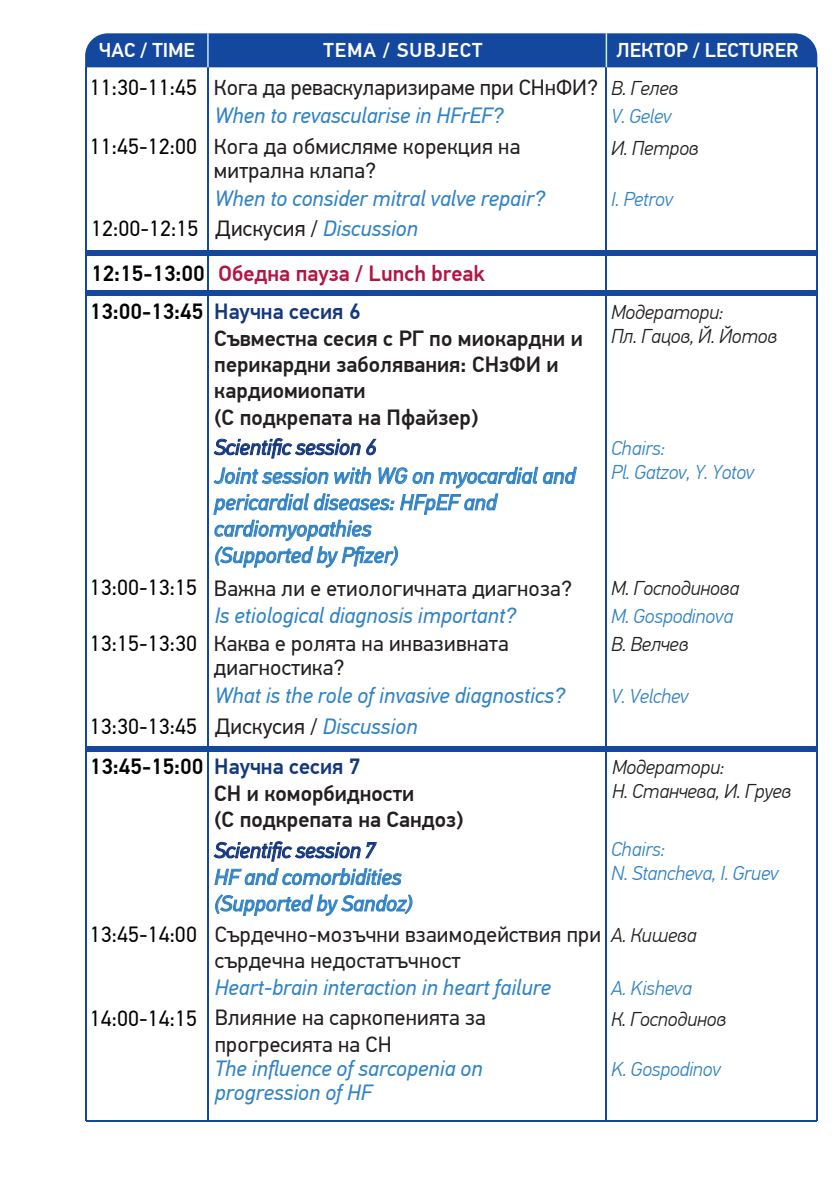
<style>
.page{position:relative;width:840px;height:1191px;background:#fff}
.page>*{position:absolute;margin:0;border:0;box-sizing:border-box;transform-origin:0 0}
.t1{font:italic 22px/26.4px "PF Din Text Pro";color:#3183c5}
.t2{font:22px/24px "PF Din Text Pro";letter-spacing:.01em;color:#231f20}
.t3{font:500 22px/26.4px "PF Din Text Pro";color:#231f20}
.t4{font:22px "PF Din Text Pro";color:#010101}
.t5{font:italic 22px "PF Din Text Pro";letter-spacing:-.01em;color:#14387e}
.t6{font:500 22px "PF Din Text Pro";color:#b41343}
.t7{font:500 22px "PF Din Text Pro";color:#14387e}
.t8{font:500 22px "PF Din Text Pro";color:#010101}
.t9{font:italic 300 20px/24px "PF Din Text Pro";letter-spacing:-.01em;color:#231f20}
.t10{font:italic 300 20px/24px "PF Din Text Pro";letter-spacing:-.01em;color:#3183c5}
.t11{font:500 20px "PF Din Text Pro";color:#fff}
.t12{font:500 20px "PF Din Text Pro";letter-spacing:.05em;color:#fff}
.s1{color:#010101}
.s2{color:#231f20}
.s3{font-style:italic;color:#3183c5}
.s4{font-style:normal;color:#231f20}
</style>
<div class="page">
<hr style="left:86px;top:1120px;width:730px;height:1px;background:#14489f">
<svg style="left:213px;top:438px;width:147px;height:20px"></svg>
<svg style="left:366px;top:439px;width:10px;height:16px"></svg>
<svg style="left:213px;top:467px;width:363px;height:100px"></svg>
<div style="left:86px;top:250px;width:730px;height:6px;background:#14489f"></div>
<div style="left:86px;top:290px;width:730px;height:6px;background:#14489f"></div>
<div style="left:86px;top:746px;width:730px;height:6px;background:#14489f"></div>
<div style="left:85px;top:33px;width:731px;height:34px;background:#14489f"></div>
<hr style="left:85px;top:67px;width:2px;height:1054px;background:#14489f">
<hr style="left:815px;top:67px;width:1px;height:1054px;background:#14489f">
<hr style="left:605px;top:64px;width:1px;height:1057px;background:#14489f">
<hr style="left:207px;top:65px;width:1px;height:1056px;background:#14489f">
<svg style="left:213px;top:841px;width:163px;height:20px"></svg>
<svg style="left:214px;top:868px;width:188px;height:18px"></svg>
<svg style="left:215px;top:894px;width:197px;height:22px"></svg>
<hr style="left:207px;top:33px;width:1px;height:34px;background:#cdebf5">
<hr style="left:605px;top:33px;width:1px;height:34px;background:#cdebf5">
<p class="t11" style="left:99px;top:38px;width:97px">ЧАС / TIME</p>
<p class="t12" style="left:323px;top:38px;width:160px">ТЕМА / SUBJECT</p>
<p class="t11" style="left:616px;top:38px;width:183px">ЛЕКТОР / LECTURER</p>
<p class="t4" style="left:90px;top:74px;width:109px">11:30-11:45</p>
<p class="t2" style="left:214px;top:75px;width:385px">Кога да реваскуларизираме при СНнФИ?</p>
<p class="t9" style="left:610px;top:77px;width:69px">В. Гелев</p>
<p class="t1" style="left:215px;top:103px;width:290px">When to revascularise in HFrEF?</p>
<p class="t10" style="left:610px;top:105px;width:62px">V. Gelev</p>
<p class="t2" style="left:214px;top:135px;width:308px;text-indent:-124px"><span class="s1">11:45-12:00</span> Кога да обмисляме корекция на митрална клапа?</p>
<p class="t1" style="left:215px;top:185px;width:331px">When to consider mitral valve repair?</p>
<p class="t9" style="left:610px;top:136px;width:89px">И. Петров</p>
<p class="t10" style="left:610px;top:187px;width:64px">I. Petrov</p>
<p class="t4" style="left:91px;top:215px;width:328px">12:00-12:15 <span class="s2">Дискусия /</span> <span class="s3">Discussion</span></p>
<p class="t6" style="left:91px;top:260px;width:395px"><span class="s1">12:15-13:00</span> Обедна пауза / Lunch break</p>
<p class="t8" style="left:90px;top:298px;width:115px">13:00-13:45</p>
<p class="t7" style="left:214px;top:298px;width:148px">Научна сесия 6</p>
<p class="t3" style="left:214px;top:325px;width:370px">Съвместна сесия с РГ по миокардни и перикардни заболявания: СНзФИ и кардиомиопати<br>(С подкрепата на Пфайзер)</p>
<p class="t5" style="left:214px;top:434px;width:164px">Scientific session 6</p>
<p class="t1" style="left:214px;top:463px;width:362px">Joint session with WG on myocardial and pericardial diseases: HFpEF and cardiomyopathies<br>(Supported by Pfizer)</p>
<p class="t9" style="left:610px;top:300px;width:168px">Модератори:<br>Пл. Гацов, Й. Йотов</p>
<p class="t10" style="left:610px;top:436px;width:145px">Chairs:<br>Pl. Gatzov, Y. Yotov</p>
<p class="t4" style="left:90px;top:574px;width:109px">13:00-13:15</p>
<p class="t2" style="left:214px;top:576px;width:359px">Важна ли е етиологичната диагноза?</p>
<p class="t1" style="left:215px;top:602px;width:303px">Is etiological diagnosis important?</p>
<p class="t9" style="left:610px;top:576px;width:130px">М. Господинова</p>
<p class="t10" style="left:610px;top:604px;width:123px">M. Gospodinova</p>
<p class="t4" style="left:90px;top:630px;width:109px">13:15-13:30</p>
<p class="t9" style="left:610px;top:632px;width:79px">В. Велчев</p>
<p class="t10" style="left:610px;top:685px;width:79px">V. Velchev</p>
<p class="t2" style="left:214px;top:632px;width:296px">Каква е ролята на инвазивната диагностика?</p>
<p class="t1" style="left:215px;top:682px;width:351px">What is the role of invasive diagnostics?</p>
<p class="t4" style="left:90px;top:714px;width:109px">13:30-13:45</p>
<p class="t1" style="left:215px;top:713px;width:204px"><span class="s4">Дискусия /</span> Discussion</p>
<p class="t8" style="left:90px;top:753px;width:115px">13:45-15:00</p>
<p class="t7" style="left:214px;top:753px;width:148px">Научна сесия 7</p>
<p class="t3" style="left:214px;top:780px;width:251px">СН и коморбидности<br>(С подкрепата на Сандоз)</p>
<p class="t5" style="left:214px;top:837px;width:164px">Scientific session 7</p>
<p class="t1" style="left:214px;top:864px;width:200px">HF and comorbidities (Supported by Sandoz)</p>
<p class="t9" style="left:611px;top:755px;width:181px">Модератори:<br>Н. Станчева, И. Груев</p>
<p class="t10" style="left:610px;top:837px;width:169px">Chairs:<br>N. Stancheva, I. Gruev</p>
<p class="t2" style="left:214px;top:921px;width:387px;line-height:26.4px;text-indent:-125px"><span class="s1">13:45-14:00</span> Сърдечно-мозъчни взаимодействия при сърдечна недостатъчност</p>
<p class="t9" style="left:610px;top:923px;width:87px">А. Кишева</p>
<p class="t1" style="left:215px;top:974px;width:338px">Heart-brain interaction in heart failure</p>
<p class="t10" style="left:610px;top:976px;width:82px">A. Kisheva</p>
<p class="t2" style="left:215px;top:1004px;width:272px;line-height:26.4px;text-indent:-125px"><span class="s1">14:00-14:15</span> Влияние на саркопенията за прогресията на СН</p>
<p class="t9" style="left:610px;top:1007px;width:117px">К. Господинов</p>
<p class="t1" style="left:215px;top:1055px;width:269px">The influence of sarcopenia on</p>
<p class="t10" style="left:610px;top:1058px;width:111px">K. Gospodinov</p>
<p class="t1" style="left:215px;top:1080px;width:159px">progression of HF</p>
</div>
